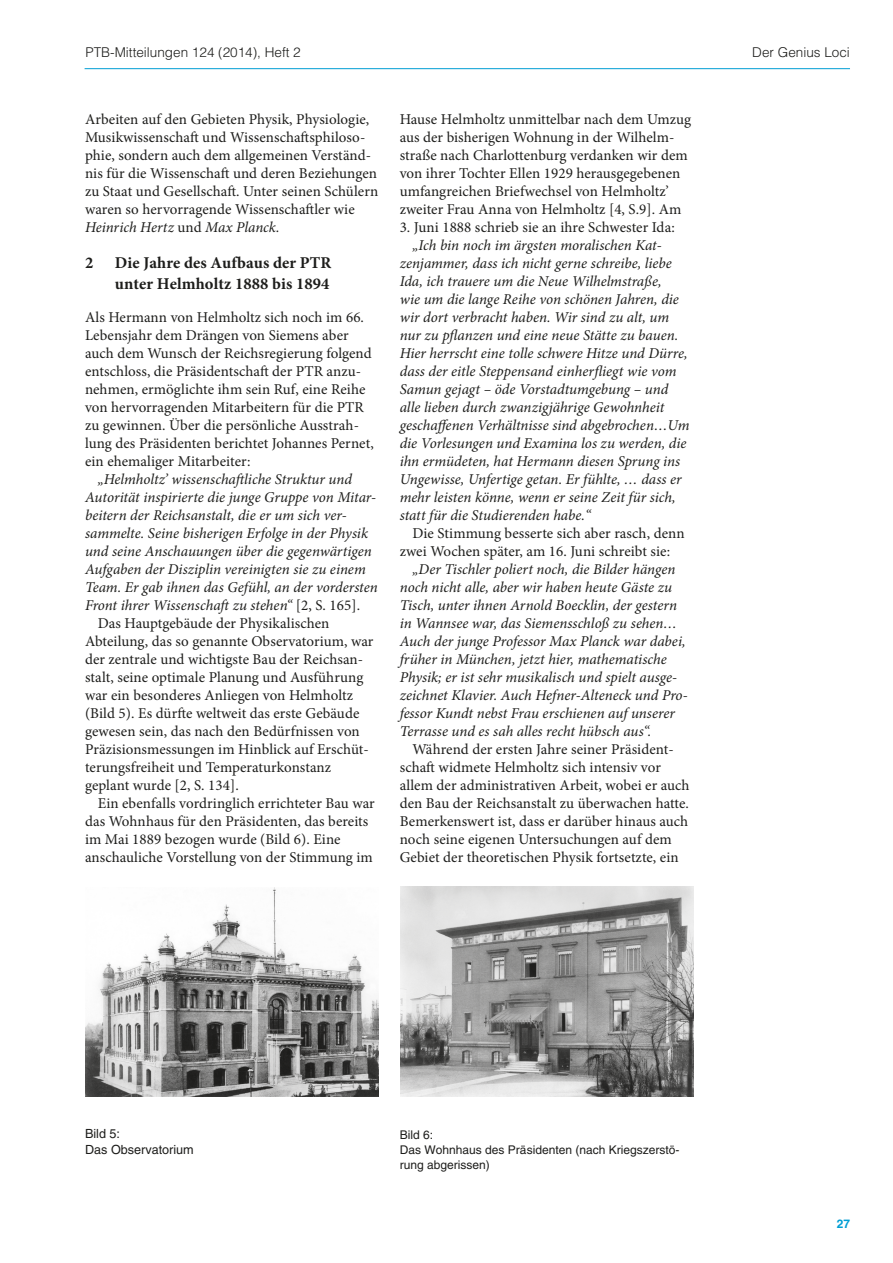
<style>
.page{position:relative;width:893px;height:1263px;background:#fff}
.page>*{position:absolute;margin:0;border:0;box-sizing:border-box;transform-origin:0 0}
.t1{font:700 16.5px/21px "Minion Pro";letter-spacing:.005em;color:#1d1d1b}
.t2{font:15px/18px "Minion Pro";letter-spacing:.005em;color:#1d1d1b}
.t3{font:italic 15px/18px "Minion Pro";color:#1d1d1b}
.t4{font:300 13.5px "Helvetica LT Std";color:#1d1d1b}
.t5{font:12.6px/15.8px "Helvetica LT Std";color:#1d1d1b}
.t6{font:12px/15px "Helvetica LT Std";color:#1d1d1b}
.t7{font:700 12px "Helvetica LT Std";color:#009ed4}
.s1{font-style:italic}
.s2{font-style:normal}
</style>
<div class="page">
<hr style="left:85px;top:68px;width:765px;height:1px;background:#009ed4">
<img style="left:86px;top:887px;width:292px;height:209px">
<img style="left:400px;top:887px;width:293px;height:209px">
<p class="t4" style="left:85px;top:44px;width:217px">PTB-Mitteilungen 124 (2014), Heft 2</p>
<p class="t4" style="left:752px;top:44px;width:99px">Der Genius Loci</p>
<p class="t2" style="left:85px;top:111px;width:295px">Arbeiten auf den Gebieten Physik, Physiologie, Musikwissenschaft und Wissenschaftsphiloso&shy;phie, sondern auch dem allgemeinen Verständ&shy;nis für die Wissenschaft und deren Beziehungen zu Staat und Gesellschaft. Unter seinen Schülern waren so hervorragende Wissenschaftler wie <span class="s1">Heinrich Hertz</span> und <span class="s1">Max Planck.</span></p>
<p class="t1" style="left:85px;top:252px;width:10px">2</p>
<p class="t1" style="left:115px;top:252px;width:218px">Die Jahre des Aufbaus der PTR unter Helmholtz 1888 bis 1894</p>
<p class="t2" style="left:85px;top:309px;width:290px">Als Hermann von Helmholtz sich noch im 66.<br>Lebensjahr dem Drängen von Siemens aber auch dem Wunsch der Reichsregierung folgend entschloss, die Präsidentschaft der PTR anzu&shy;nehmen, ermöglichte ihm sein Ruf, eine Reihe von hervorragenden Mitarbeitern für die PTR zu gewinnen. Über die persönliche Ausstrah&shy;lung des Präsidenten berichtet Johannes Pernet, ein ehemaliger Mitarbeiter:</p>
<p class="t3" style="left:98px;top:470px;width:256px">„Helmholtz’ wissenschaftliche Struktur und</p>
<p class="t3" style="left:85px;top:488px;width:293px">Autorität inspirierte die junge Gruppe von Mitar-</p>
<p class="t3" style="left:85px;top:506px;width:263px">beitern der Reichsanstalt, die er um sich ver-</p>
<p class="t3" style="left:85px;top:524px;width:285px">sammelte. Seine bisherigen Erfolge in der Physik</p>
<p class="t3" style="left:85px;top:542px;width:288px">und seine Anschauungen über die gegenwärtigen</p>
<p class="t3" style="left:85px;top:560px;width:282px">Aufgaben der Disziplin vereinigten sie zu einem</p>
<p class="t3" style="left:85px;top:578px;width:294px">Team. Er gab ihnen das Gefühl, an der vordersten</p>
<p class="t3" style="left:85px;top:596px;width:277px">Front ihrer Wissenschaft zu stehen“ <span class="s2">[2, S. 165].</span></p>
<p class="t2" style="left:98px;top:615px;width:233px">Das Hauptgebäude der Physikalischen</p>
<p class="t2" style="left:85px;top:633px;width:290px">Abteilung, das so genannte Observatorium, war</p>
<p class="t2" style="left:85px;top:651px;width:280px">der zentrale und wichtigste Bau der Reichsan-</p>
<p class="t2" style="left:85px;top:669px;width:280px">stalt, seine optimale Planung und Ausführung</p>
<p class="t2" style="left:85px;top:687px;width:270px">war ein besonderes Anliegen von Helmholtz</p>
<p class="t2" style="left:85px;top:705px;width:276px">(Bild 5). Es dürfte weltweit das erste Gebäude</p>
<p class="t2" style="left:85px;top:723px;width:276px">gewesen sein, das nach den Bedürfnissen von</p>
<p class="t2" style="left:85px;top:741px;width:285px">Präzisionsmessungen im Hinblick auf Erschüt-</p>
<p class="t2" style="left:85px;top:759px;width:248px">terungsfreiheit und Temperaturkonstanz</p>
<p class="t2" style="left:85px;top:777px;width:155px">geplant wurde [2, S. 134].</p>
<p class="t2" style="left:98px;top:795px;width:279px">Ein ebenfalls vordringlich errichteter Bau war</p>
<p class="t2" style="left:85px;top:813px;width:285px">das Wohnhaus für den Präsidenten, das bereits</p>
<p class="t2" style="left:85px;top:831px;width:257px">im Mai 1889 bezogen wurde (Bild 6). Eine</p>
<p class="t2" style="left:85px;top:849px;width:289px">anschauliche Vorstellung von der Stimmung im</p>
<p class="t2" style="left:400px;top:111px;width:293px">Hause Helmholtz unmittelbar nach dem Umzug aus der bisherigen Wohnung in der Wilhelm&shy;straße nach Charlottenburg verdanken wir dem von ihrer Tochter Ellen 1929 herausgegebenen umfangreichen Briefwechsel von Helmholtz’ zweiter Frau Anna von Helmholtz [4, S.9]. Am</p>
<p class="t2" style="left:400px;top:219px;width:277px">3. Juni 1888 schrieb sie an ihre Schwester Ida:</p>
<p class="t3" style="left:400px;top:236px;width:291px;text-indent:13px">„Ich bin noch im ärgsten moralischen Kat&shy;zenjammer, dass ich nicht gerne schreibe, liebe Ida, ich trauere um die Neue Wilhelmstraße,<br>wie um die lange Reihe von schönen Jahren, die wir dort verbracht haben. Wir sind zu alt, um nur zu pflanzen und eine neue Stätte zu bauen.<br>Hier herrscht eine tolle schwere Hitze und Dürre, dass der eitle Steppensand einherfliegt wie vom Samun gejagt – öde Vorstadtumgebung – und alle lieben durch zwanzigjährige Gewohnheit geschaffenen Verhältnisse sind abgebrochen…Um die Vorlesungen und Examina los zu werden, die ihn ermüdeten, hat Hermann diesen Sprung ins Ungewisse, Unfertige getan. Er fühlte, … dass er mehr leisten könne, wenn er seine Zeit für sich, statt für die Studierenden habe.“</p>
<p class="t2" style="left:400px;top:525px;width:286px;text-indent:13px">Die Stimmung besserte sich aber rasch, denn zwei Wochen später, am 16. Juni schreibt sie:</p>
<p class="t3" style="left:400px;top:560px;width:290px;text-indent:13px">„Der Tischler poliert noch, die Bilder hängen noch nicht alle, aber wir haben heute Gäste zu Tisch, unter ihnen Arnold Boecklin, der gestern in Wannsee war, das Siemensschloß zu sehen… Auch der junge Professor Max Planck war dabei, früher in München, jetzt hier, mathematische Physik; er ist sehr musikalisch und spielt ausge&shy;zeichnet Klavier. Auch Hefner-Alteneck und Pro&shy;fessor Kundt nebst Frau erschienen auf unserer Terrasse und es sah alles recht hübsch aus“.</p>
<p class="t2" style="left:400px;top:741px;width:291px;text-indent:13px">Während der ersten Jahre seiner Präsident&shy;schaft widmete Helmholtz sich intensiv vor allem der administrativen Arbeit, wobei er auch den Bau der Reichsanstalt zu überwachen hatte.<br>Bemerkenswert ist, dass er darüber hinaus auch noch seine eigenen Untersuchungen auf dem Gebiet der theoretischen Physik fortsetzte, ein</p>
<p class="t5" style="left:85px;top:1126px;width:110px">Bild 5:<br>Das Observatorium</p>
<p class="t6" style="left:400px;top:1127px;width:281px">Bild 6:<br>Das Wohnhaus des Präsidenten (nach Kriegszerstö&shy;rung abgerissen)</p>
<p class="t7" style="left:837px;top:1216px;width:15px">27</p>
</div>
